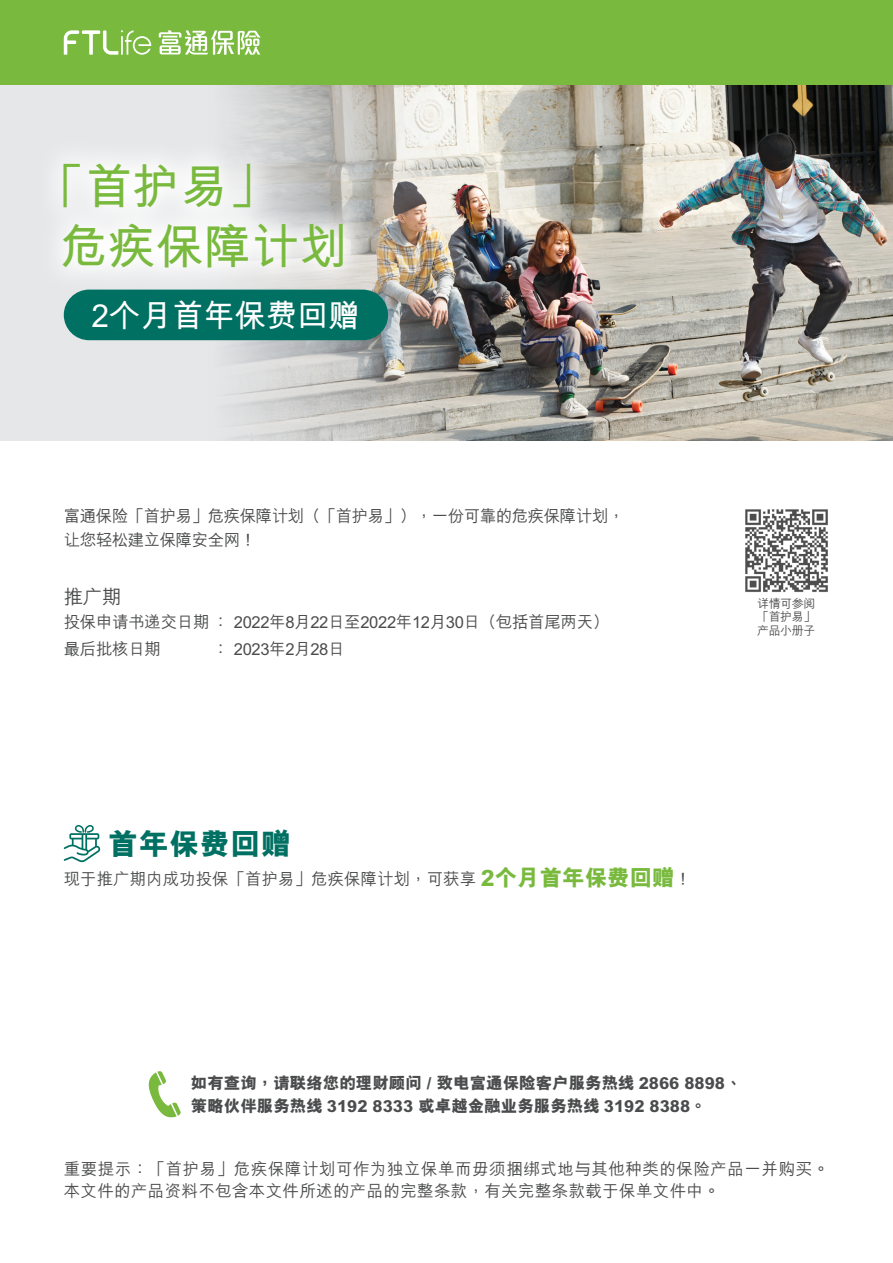
<style>
.page{position:relative;width:893px;height:1263px;background:#fff}
.page>*{position:absolute;margin:0;border:0;box-sizing:border-box;transform-origin:0 0}
.t1{font:700 48px/60px "M Hei HKS";color:#79ba3e}
.t2{font:700 31.65px "M Hei HKS";letter-spacing:-.01em;color:#fff}
.t3{font:800 30px "M Hei HKS";letter-spacing:.02em;color:#007063}
.t4{font:500 19.5px "M Hei HKS";color:#4b4c4d}
.t5{font:500 16.5px/22.5px "M Hei HKS";letter-spacing:.03em;color:#4b4c4d}
.t6{font:800 16.5px/22.5px "M Hei HKS";color:#4b4c4d}
.t7{font:500 16.5px/26.7px "M Hei HKS";letter-spacing:-.02em;color:#4b4c4d}
.t8{font:500 16.5px/24px "M Hei HKS";letter-spacing:-.03em;color:#4b4c4d}
.t9{font:500 16.5px "M Hei HKS";color:#4b4c4d}
.t10{font:500 12px/13.5px "M Hei HKS";letter-spacing:-.03em;color:#4b4c4d;text-align:justify}
.s1{font-weight:800;font-size:22.5px;color:#79ba3e}
</style>
<div class="page">
<div style="left:0;top:0;width:893px;height:85px;background:#79ba3e"></div>
<svg style="left:64px;top:30px;width:87px;height:25px"></svg>
<svg style="left:159px;top:30px;width:102px;height:25px"></svg>
<div style="left:0;top:85px;width:893px;height:355px;background:#e6e7e9"></div>
<img style="left:209px;top:85px;width:684px;height:355px">
<svg style="left:148px;top:1071px;width:33px;height:47px"></svg>
<svg style="left:58px;top:136px;width:313px;height:159px"></svg>
<div style="left:64px;top:290px;width:324px;height:50px;background:#007063;border-radius:25px"></div>
<svg style="left:64px;top:825px;width:36px;height:37px"></svg>
<img style="left:745px;top:509px;width:83px;height:83px">
<h1 class="t1" style="left:60px;top:153px;width:289px;text-indent:-23px">「首護易」<br>危疾保障計劃</h1>
<h2 class="t2" style="left:92px;top:292px;width:270px">2個月首年保費回贈</h2>
<p class="t8" style="left:64px;top:503px;width:562px">富通保險「首護易」危疾保障計劃（「首護易」），一份可靠的危疾保障計劃，讓您輕鬆建立保障安全網！</p>
<p class="t4" style="left:64px;top:583px;width:59px">推廣期</p>
<p class="t7" style="left:64px;top:608px;width:547px">投保申請書遞交日期 ： 2022年8月22日至2022年12月30日（包括首尾兩天）最後批核日期</p>
<p class="t7" style="left:213px;top:634px;width:134px">： 2023年2月28日</p>
<h3 class="t3" style="left:108px;top:824px;width:184px">首年保費回贈</h3>
<p class="t9" style="left:64px;top:867px;width:629px">現於推廣期內成功投保「首護易」危疾保障計劃，可獲享 <span class="s1">2個月首年保費回贈</span>！</p>
<p class="t10" style="left:757px;top:596px;width:60px">詳情可參閱「首護易」產品小冊子</p>
<p class="t6" style="left:191px;top:1072px;width:552px">如有查詢，請聯絡您的理財顧問 / 致電富通保險客戶服務熱線 2866 8898、策略伙伴服務熱線 3192 8333 或卓越金融業務服務熱線 3192 8388。</p>
<p class="t5" style="left:64px;top:1156px;width:767px">重要提示：「首護易」危疾保障計劃可作為獨立保單而毋須捆綁式地與其他種類的保險產品一併購買。本文件的產品資料不包含本文件所述的產品的完整條款，有關完整條款載於保單文件中。</p>
</div>
